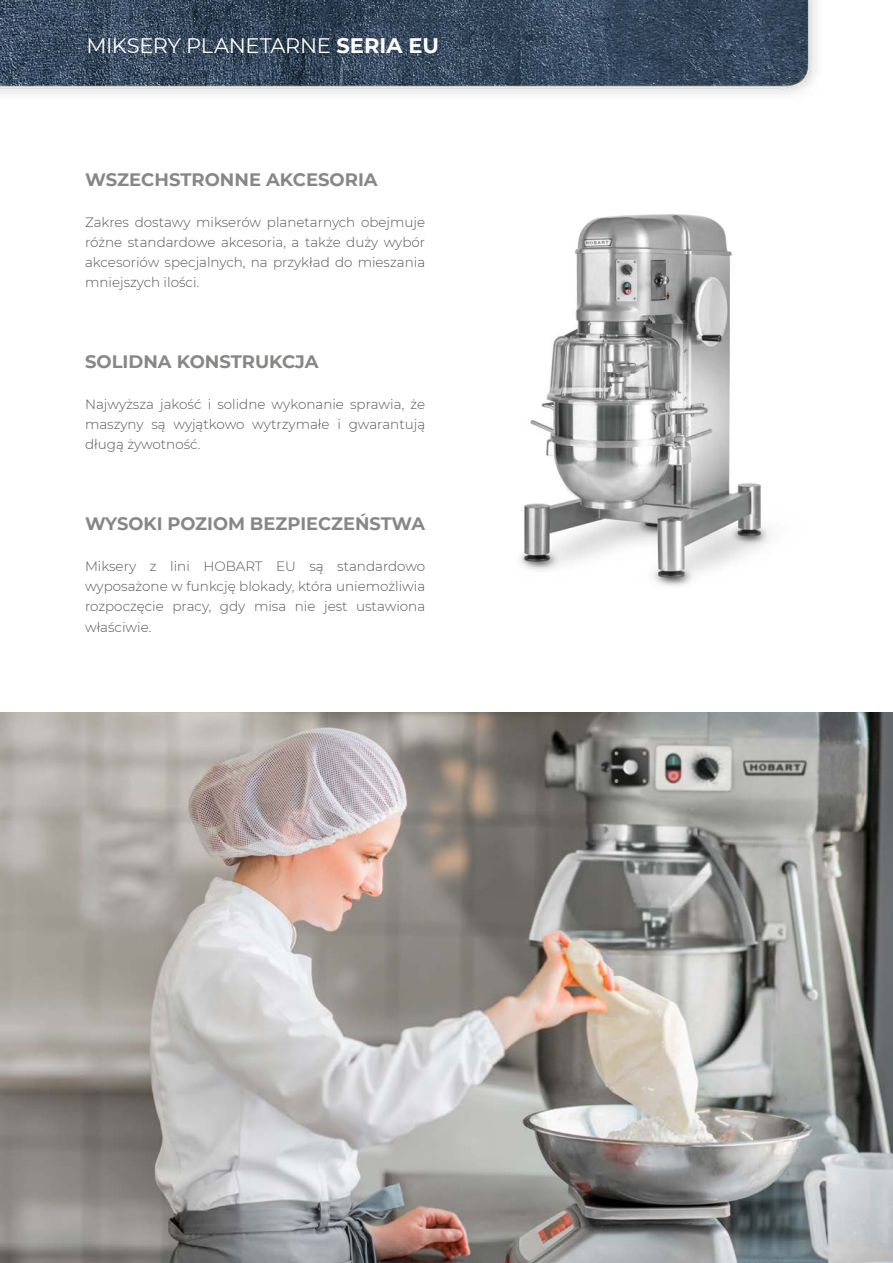
<style>
.page{position:relative;width:893px;height:1263px;background:#fff}
.page>*{position:absolute;margin:0;border:0;box-sizing:border-box;transform-origin:0 0}
.t1{font:21px "Montserrat";letter-spacing:-.02em;color:#fff}
.t2{font:700 18px "Montserrat";color:#878786}
.t3{font:300 13.5px/20.2px "Montserrat";color:#565656;text-align:justify}
.s1{font-weight:700}
</style>
<div class="page">
<img style="left:0;top:713px;width:893px;height:550px">
<img style="left:520px;top:214px;width:249px;height:372px">
<img style="left:0;top:0;width:816px;height:94px">
<h1 class="t1" style="left:86px;top:31px;width:354px">MIKSERY PLANETARNE <span class="s1">SERIA EU</span></h1>
<h2 class="t2" style="left:85px;top:167px;width:294px">WSZECHSTRONNE AKCESORIA</h2>
<p class="t3" style="left:85px;top:211px;width:342px">Zakres dostawy mikserów planetarnych obejmuje różne standardowe akcesoria, a także duży wybór akcesoriów specjalnych, na przykład do mieszania mniejszych ilości.</p>
<h2 class="t2" style="left:85px;top:349px;width:235px">SOLIDNA KONSTRUKCJA</h2>
<p class="t3" style="left:85px;top:393px;width:342px">Najwyższa jakość i solidne wykonanie sprawia, że maszyny są wyjątkowo wytrzymałe i gwarantują długą żywotność.</p>
<h2 class="t2" style="left:85px;top:511px;width:342px">WYSOKI POZIOM BEZPIECZEŃSTWA</h2>
<p class="t3" style="left:85px;top:555px;width:342px">Miksery z lini HOBART EU są standardowo wyposażone w funkcję blokady, która uniemożliwia rozpoczęcie pracy, gdy misa nie jest ustawiona właściwie.</p>
</div>
